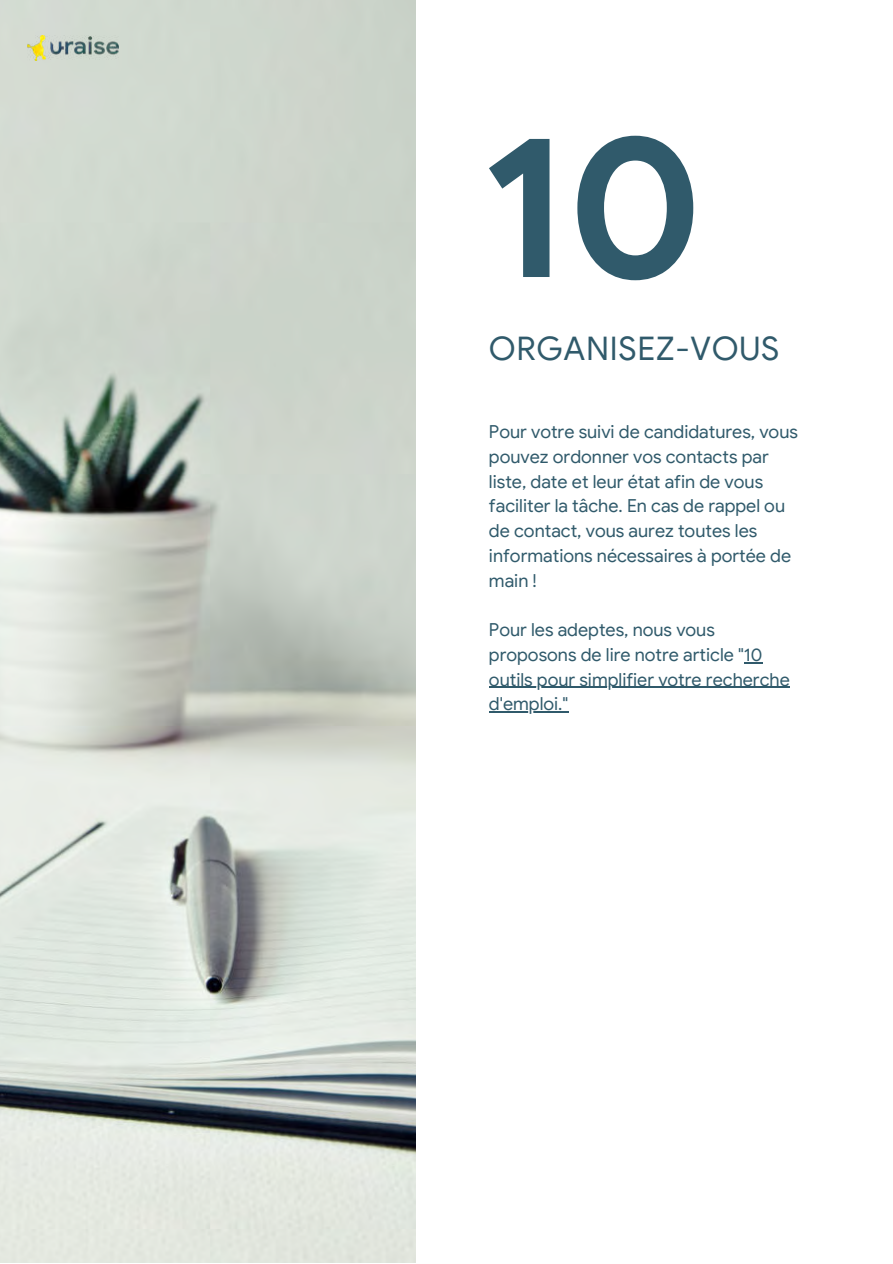
<style>
.page{position:relative;width:893px;height:1264px;background:#fff}
.page>*{position:absolute;margin:0;border:0;box-sizing:border-box;transform-origin:0 0}
.t1{font:700 201.75px "Google Sans";color:#305a6b}
.t2{font:32.55px "Google Sans";letter-spacing:.02em;color:#305a6b}
.t3{font:18px/24.8px "Google Sans";color:#305a6b}
</style>
<div class="page">
<img style="left:0;top:0;width:416px;height:1262px">
<svg style="left:744px;top:662px;width:18px;height:1px"></svg>
<hr style="left:489px;top:686px;width:300px;height:2px;background:#305a6b">
<hr style="left:489px;top:711px;width:79px;height:1px;background:#305a6b">
<img style="left:27px;top:35px;width:91px;height:25px">
<h1 class="t1" style="left:479px;top:82px;width:225px">10</h1>
<h2 class="t2" style="left:489px;top:328px;width:292px">ORGANISEZ-VOUS</h2>
<p class="t3" style="left:489px;top:419px;width:310px">Pour votre suivi de candidatures, vous pouvez ordonner vos contacts par liste, date et leur état afin de vous faciliter la tâche. En cas de rappel ou de contact, vous aurez toutes les informations nécessaires à portée de main !</p>
<p class="t3" style="left:489px;top:617px;width:302px">Pour les adeptes, nous vous proposons de lire notre article "10 outils pour simplifier votre recherche d'emploi."</p>
</div>
